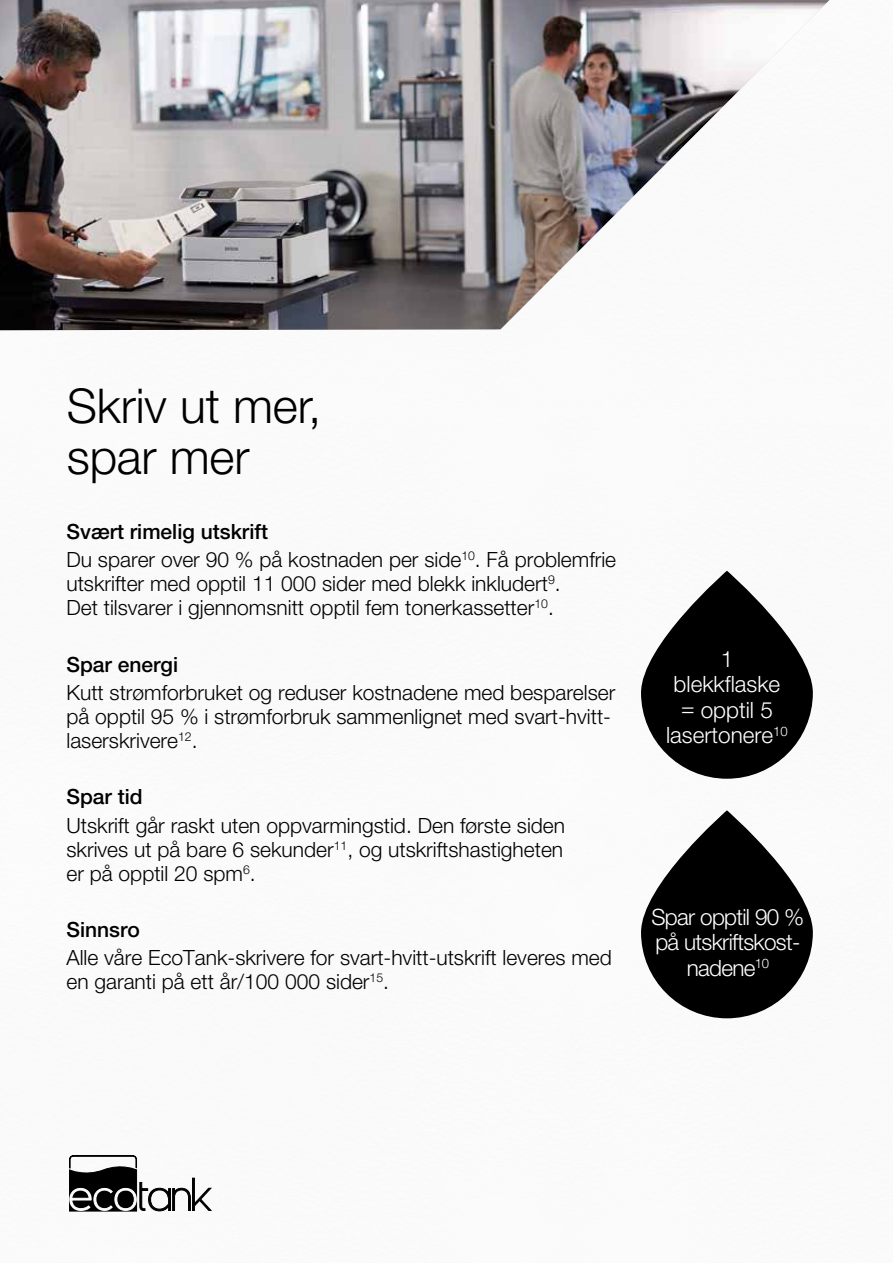
<style>
.page{position:relative;width:893px;height:1263px;background:#fff}
.page>*{position:absolute;margin:0;border:0;box-sizing:border-box;transform-origin:0 0}
.t1{font:300 48px/51px "Helvetica Neue LT";letter-spacing:-.005em;color:#000}
.t2{font:300 22.5px/25.5px "Helvetica Neue LT";letter-spacing:-.03em;color:#fff;text-align:center}
.t3{font:300 22.5px/25.5px "Helvetica Neue LT";color:#fff;text-align:center}
.t4{font:300 21px/24px "Helvetica Neue LT";color:#000}
.t5{font:500 21px "Helvetica Neue LT";color:#000}
.s1{font-weight:500}
</style>
<div class="page">
<svg style="left:641px;top:571px;width:172px;height:208px;fill:#000"></svg>
<svg style="left:641px;top:810px;width:172px;height:208px;fill:#000"></svg>
<img style="left:0;top:0;width:829px;height:330px">
<svg style="left:69px;top:1155px;width:143px;height:56px"></svg>
<h1 class="t1" style="left:67px;top:380px;width:256px">Skriv ut mer, spar mer</h1>
<p class="t4" style="left:66px;top:517px;width:551px;line-height:28.2px"><span class="s1">Svært rimelig utskrift<br></span>Du sparer over 90 % på kostnaden per side<sup>10</sup>. Få problemfrie</p>
<p class="t4" style="left:66px;top:571px;width:496px">utskrifter med opptil 11 000 sider med blekk inkludert<sup>9</sup>.<br>Det tilsvarer i gjennomsnitt opptil fem tonerkassetter<sup>10</sup>.</p>
<p class="t5" style="left:66px;top:651px;width:113px">Spar energi</p>
<p class="t4" style="left:66px;top:680px;width:550px">Kutt strømforbruket og reduser kostnadene med besparelser på opptil 95 % i strømforbruk sammenlignet med svart-hvitt&shy;laserskrivere<sup>12</sup>.</p>
<p class="t5" style="left:66px;top:784px;width:78px">Spar tid</p>
<p class="t4" style="left:66px;top:813px;width:500px;text-align:justify">Utskrift går raskt uten oppvarmingstid. Den første siden skrives ut på bare 6 sekunder<sup>11</sup>, og utskriftshastigheten er på opptil 20 spm<sup>6</sup>.</p>
<p class="t5" style="left:66px;top:917px;width:75px">Sinnsro</p>
<p class="t4" style="left:66px;top:945px;width:547px">Alle våre EcoTank-skrivere for svart-hvitt-utskrift leveres med en garanti på ett år/100 000 sider<sup>15</sup>.</p>
<p class="t3" style="left:666px;top:645px;width:123px">1 blekkflaske = opptil 5 lasertonere<sup>10</sup></p>
<p class="t2" style="left:651px;top:903px;width:154px">Spar opptil 90 % på utskriftskost&shy;nadene<sup>10</sup></p>
</div>
